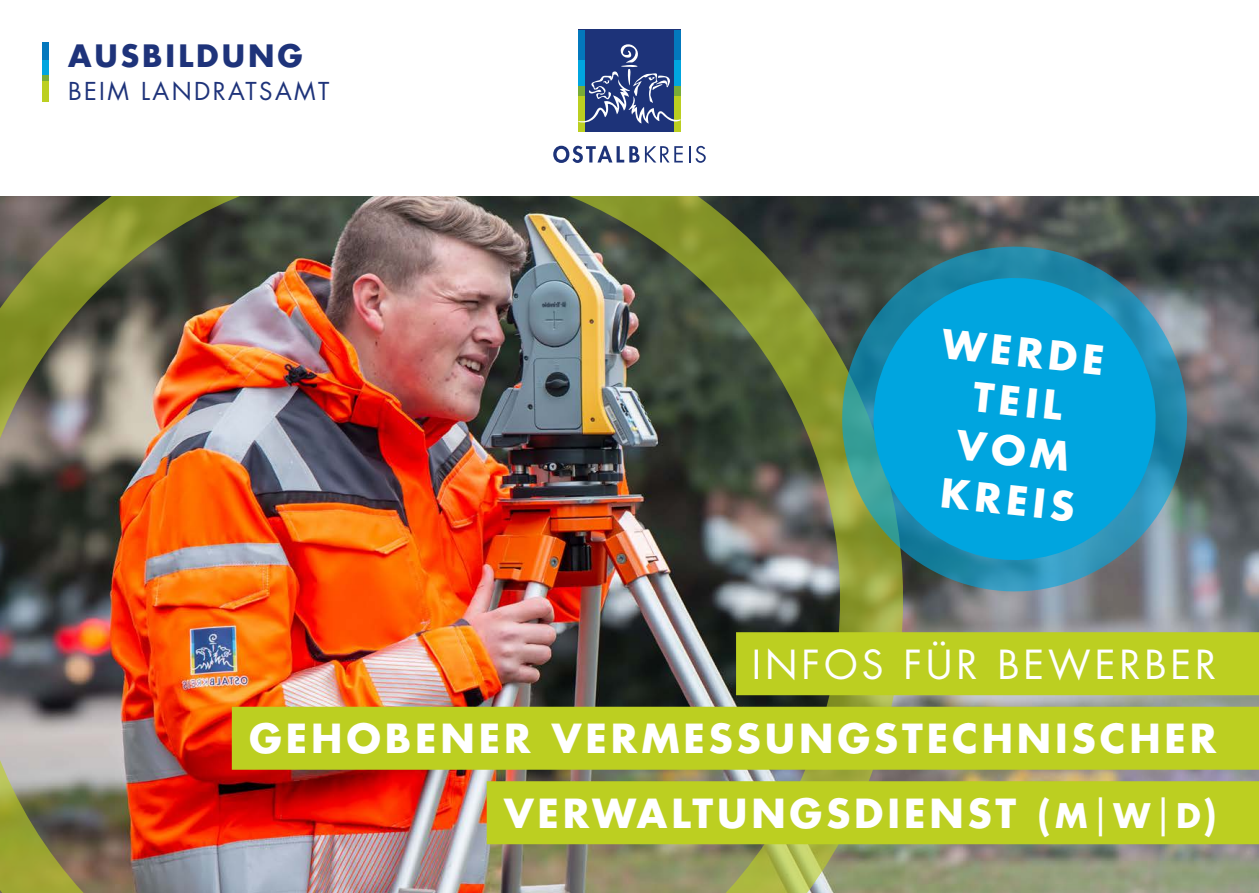
<style>
.page{position:relative;width:1259px;height:893px;background:#fff}
.page>*{position:absolute;margin:0;border:0;box-sizing:border-box;transform-origin:0 0}
.t1{font:700 39px/49.5px "Futura Std";letter-spacing:.1em;color:#fff;text-align:right}
.t2{font:39px "Futura Std";letter-spacing:.1em;color:#fff}
.t3{font:700 30px "Futura Std";letter-spacing:.1em;color:#1e337a}
.t4{font:24px "Futura Std";letter-spacing:.1em;color:#1e337a}
.s1{font-size:33px}
.s2{font-weight:400}
</style>
<div class="page">
<img style="left:917px;top:196px;width:342px;height:697px">
<img style="left:0;top:196px;width:917px;height:697px">
<div style="left:736px;top:632px;width:523px;height:63px;background:#bccf21"></div>
<div style="left:232px;top:707px;width:1027px;height:63px;background:#bccf21"></div>
<div style="left:487px;top:781px;width:772px;height:63px;background:#bccf21"></div>
<svg style="left:553px;top:146px;width:86px;height:17px"></svg>
<svg style="left:645px;top:146px;width:38px;height:16px"></svg>
<svg style="left:689px;top:146px;width:17px;height:17px"></svg>
<div style="left:578px;top:30px;width:102px;height:102px;background:#1d3379"></div>
<div style="left:578px;top:30px;width:7px;height:30px;background:#0378bd"></div>
<div style="left:578px;top:96px;width:7px;height:36px;background:#bbcf20"></div>
<div style="left:674px;top:30px;width:6px;height:30px;background:#0378bd"></div>
<div style="left:674px;top:96px;width:6px;height:36px;background:#bbcf20"></div>
<svg style="left:578px;top:44px;width:102px;height:80px"></svg>
<div style="left:43px;top:43px;width:6px;height:17px;background:#0578bd"></div>
<svg style="left:43px;top:75px;width:6px;height:6px"></svg>
<div style="left:43px;top:60px;width:6px;height:15px;background:#00a5df"></div>
<div style="left:43px;top:81px;width:6px;height:21px;background:#bccf21"></div>
<svg style="left:825px;top:230px;width:379px;height:378px;background:#607569"></svg>
<svg style="left:859px;top:264px;width:310px;height:310px;background:#1399c4"></svg>
<p class="t3" style="left:68px;top:36px;width:236px">AUSBILDUNG</p>
<p class="t4" style="left:68px;top:76px;width:263px">BEIM LANDRATSAMT</p>
<p class="t1" style="left:945px;top:318px;width:164px;text-align:center;rotate:6deg">WERDE<br>TEIL<br>VOM<br>KREIS</p>
<p class="t2" style="left:752px;top:639px;width:466px">INFOS FÜR BEWERBER</p>
<p class="t1" style="left:249px;top:701px;width:969px;line-height:74.4px">GEHOBENER VERMESSUNGSTECHNISCHER<br>VERWALTUNGSDIENST (<span class="s1">M</span><span class="s2">|</span><span class="s1">W</span><span class="s2">|</span><span class="s1">D</span>)</p>
</div>
